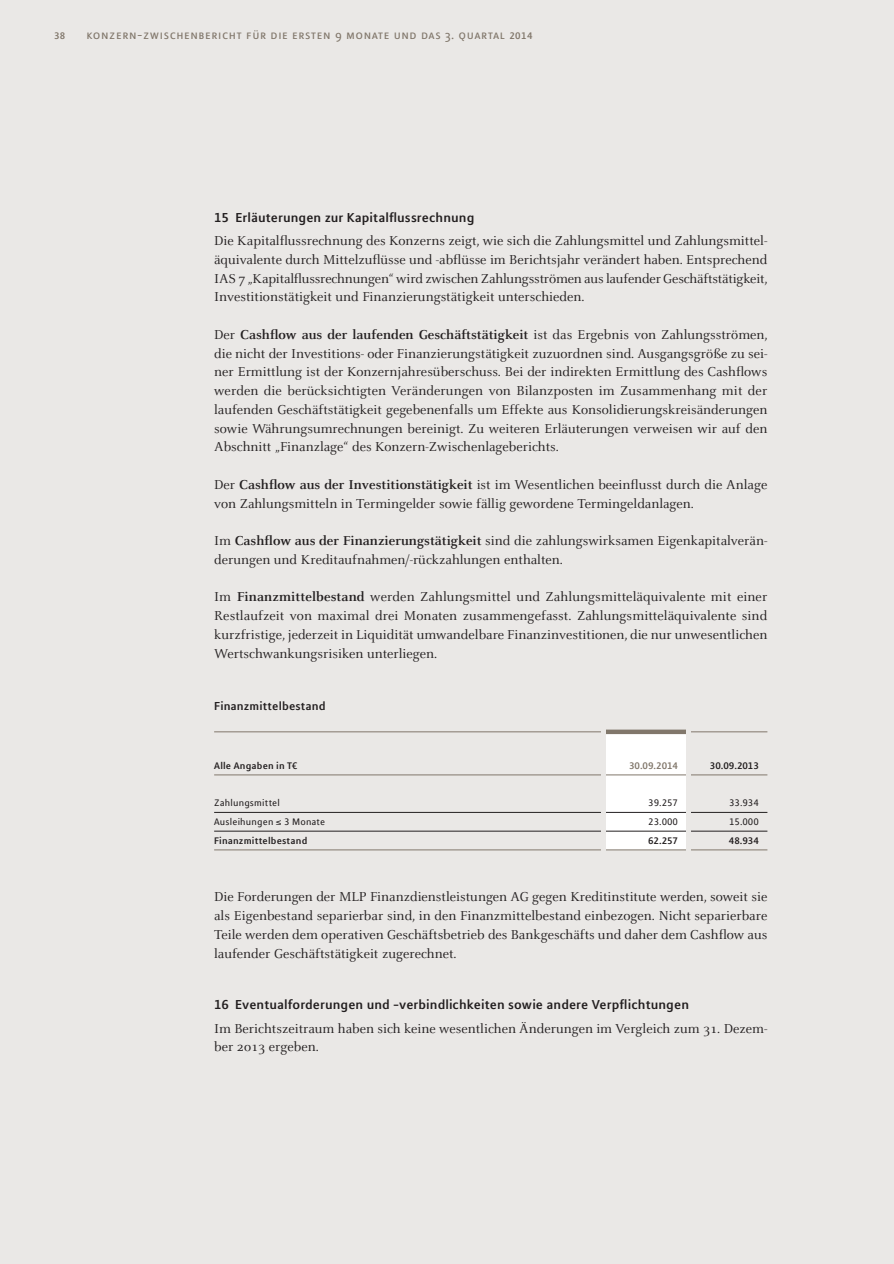
<style>
.page{position:relative;width:894px;height:1264px;background:#fff}
.page>*{position:absolute;margin:0;border:0;box-sizing:border-box;transform-origin:0 0}
.t1{font:14.25px/18.8px "Celeste";color:#231f20;text-align:justify}
.t2{font:700 14.25px "MLPOT";color:#231f20}
.t3{font:13.5px "MLPOT Caps";letter-spacing:.04em;color:#81776b}
.t4{font:700 12.75px "MLPOT";letter-spacing:.01em;color:#231f20}
.t5{font:10.5px "MLPOT";letter-spacing:.015em;color:#231f20}
.t6{font:700 10.5px "MLPOT";letter-spacing:.015em;color:#231f20}
.t7{font:700 10.5px "MLPOT";color:#81776b}
.s1{font-family:"MLPOT";font-weight:700;font-size:10.5px}
.s2{font-weight:700}
</style>
<div class="page">
<div style="left:0;top:0;width:893px;height:1264px;background:#eae8e6"></div>
<div style="left:606px;top:735px;width:80px;height:114px;background:#fff"></div>
<hr style="left:214px;top:732px;width:391px;height:1px;background:#81776b">
<hr style="left:214px;top:775px;width:391px;height:1px;background:#81776b">
<hr style="left:605px;top:730px;width:81px;height:4px;background:#81776b">
<hr style="left:605px;top:775px;width:81px;height:1px;background:#81776b">
<hr style="left:686px;top:732px;width:81px;height:1px;background:#81776b">
<hr style="left:686px;top:775px;width:81px;height:1px;background:#81776b">
<hr style="left:214px;top:812px;width:553px;height:1px;background:#231f20">
<hr style="left:214px;top:831px;width:553px;height:1px;background:#231f20">
<hr style="left:214px;top:849px;width:553px;height:1px;background:#81776b">
<hr style="left:601px;top:721px;width:4px;height:155px;background:#eae8e6">
<hr style="left:686px;top:721px;width:4px;height:155px;background:#eae8e6">
<p class="t7" style="left:54px;top:31px;width:12px">38</p>
<p class="t3" style="left:86px;top:26px;width:447px">konzern-zwischenbericht für die ersten 9 monate und das 3. quartal <span class="s1">2014</span></p>
<p class="t2" style="left:214px;top:212px;width:262px">15 Erläuterungen zur Kapitalflussrechnung</p>
<p class="t1" style="left:214px;top:232px;width:555px">Die Kapitalflussrechnung des Konzerns zeigt, wie sich die Zahlungsmittel und Zahlungsmittel&shy;äquivalente durch Mittelzuflüsse und -abflüsse im Berichtsjahr verändert haben. Entsprechend IAS 7 „Kapitalflussrechnungen“ wird zwischen Zahlungsströmen aus laufender Geschäftstätigkeit, Investitionstätigkeit und Finanzierungstätigkeit unterschieden.</p>
<p class="t1" style="left:214px;top:326px;width:555px">Der <span class="s2">Cashflow aus der laufenden Geschäftstätigkeit</span> ist das Ergebnis von Zahlungsströmen, die nicht der Investitions- oder Finanzierungstätigkeit zuzuordnen sind. Ausgangsgröße zu sei&shy;ner Ermittlung ist der Konzernjahresüberschuss. Bei der indirekten Ermittlung des Cashflows werden die berücksichtigten Veränderungen von Bilanzposten im Zusammenhang mit der laufenden Geschäftstätigkeit gegebenenfalls um Effekte aus Konsolidierungskreisänderungen sowie Währungsumrechnungen bereinigt. Zu weiteren Erläuterungen verweisen wir auf den Abschnitt „Finanzlage“ des Konzern-Zwischenlageberichts.</p>
<p class="t1" style="left:214px;top:476px;width:554px">Der <span class="s2">Cashflow aus der Investitionstätigkeit</span> ist im Wesentlichen beeinflusst durch die Anlage von Zahlungsmitteln in Termingelder sowie fällig gewordene Termingeldanlagen.</p>
<p class="t1" style="left:214px;top:532px;width:554px">Im <span class="s2">Cashflow aus der Finanzierungstätigkeit</span> sind die zahlungswirksamen Eigenkapitalverän&shy;derungen und Kreditaufnahmen/-rückzahlungen enthalten.</p>
<p class="t1" style="left:214px;top:589px;width:554px">Im <span class="s2">Finanzmittelbestand</span> werden Zahlungsmittel und Zahlungsmitteläquivalente mit einer Restlaufzeit von maximal drei Monaten zusammengefasst. Zahlungsmitteläquivalente sind kurzfristige, jederzeit in Liquidität umwandelbare Finanzinvestitionen, die nur unwesentlichen Wertschwankungsrisiken unterliegen.</p>
<p class="t4" style="left:214px;top:701px;width:113px">Finanzmittelbestand</p>
<p class="t6" style="left:214px;top:761px;width:85px">Alle Angaben in T€</p>
<p class="t7" style="left:629px;top:761px;width:50px">30.09.2014</p>
<p class="t6" style="left:709px;top:761px;width:50px">30.09.2013</p>
<p class="t5" style="left:214px;top:799px;width:67px">Zahlungsmittel</p>
<p class="t5" style="left:648px;top:799px;width:31px">39.257</p>
<p class="t5" style="left:729px;top:799px;width:31px">33.934</p>
<p class="t5" style="left:214px;top:818px;width:113px">Ausleihungen ≤ 3 Monate</p>
<p class="t5" style="left:648px;top:818px;width:31px">23.000</p>
<p class="t5" style="left:729px;top:818px;width:31px">15.000</p>
<p class="t6" style="left:214px;top:836px;width:95px">Finanzmittelbestand</p>
<p class="t6" style="left:648px;top:836px;width:31px">62.257</p>
<p class="t6" style="left:728px;top:836px;width:31px">48.934</p>
<p class="t1" style="left:214px;top:889px;width:554px">Die Forderungen der MLP Finanzdienstleistungen AG gegen Kreditinstitute werden, soweit sie als Eigenbestand separierbar sind, in den Finanzmittelbestand einbezogen. Nicht separierbare Teile werden dem operativen Geschäftsbetrieb des Bankgeschäfts und daher dem Cashflow aus laufender Geschäftstätigkeit zugerechnet.</p>
<p class="t2" style="left:214px;top:999px;width:476px">16 Eventualforderungen und -verbindlichkeiten sowie andere Verpflichtungen</p>
<p class="t1" style="left:214px;top:1020px;width:554px">Im Berichtszeitraum haben sich keine wesentlichen Änderungen im Vergleich zum 31. Dezem&shy;ber 2o13 ergeben.</p>
</div>
